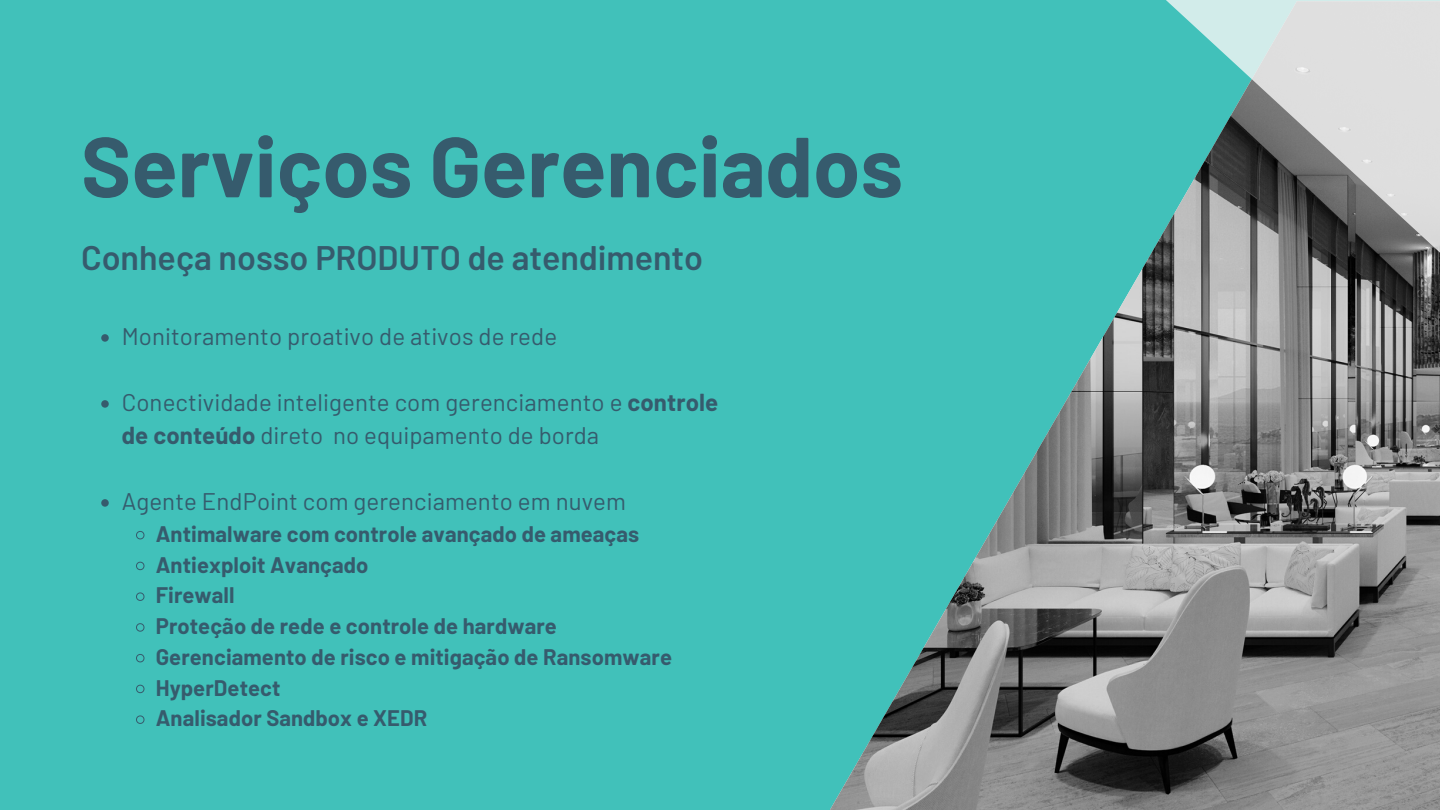
<style>
.page{position:relative;width:1440px;height:810px;background:#41c1ba}
.page>*{position:absolute;margin:0;border:0;box-sizing:border-box;transform-origin:0 0}
.t1{font:700 85px "Barlow";color:#365b6d}
.t2{font:600 34px "Barlow";color:#365b6d}
.t3{font:24px/33px "Barlow";letter-spacing:.005em;color:#365b6d}
.t4{font:700 22px "Barlow";letter-spacing:.005em;color:#365b6d}
.s1{font-weight:700}
</style>
<div class="page">
<img style="left:830px;top:253px;width:610px;height:556px">
<svg style="left:1151px;top:0;width:289px;height:253px"></svg>
<svg style="left:101px;top:334px;width:8px;height:8px"></svg>
<svg style="left:101px;top:400px;width:8px;height:8px"></svg>
<svg style="left:101px;top:499px;width:8px;height:8px"></svg>
<svg style="left:136px;top:531px;width:9px;height:9px"></svg>
<svg style="left:136px;top:561px;width:9px;height:10px"></svg>
<svg style="left:136px;top:592px;width:9px;height:9px"></svg>
<svg style="left:136px;top:623px;width:9px;height:9px"></svg>
<svg style="left:136px;top:654px;width:9px;height:9px"></svg>
<svg style="left:136px;top:684px;width:9px;height:10px"></svg>
<svg style="left:136px;top:715px;width:9px;height:9px"></svg>
<h1 class="t1" style="left:81px;top:112px;width:824px">Serviços Gerenciados</h1>
<p class="t2" style="left:81px;top:236px;width:624px">Conheça nosso PRODUTO de atendimento</p>
<p class="t3" style="left:122px;top:319px;width:437px">Monitoramento proativo de ativos de rede</p>
<p class="t3" style="left:122px;top:385px;width:598px">Conectividade inteligente com gerenciamento e <span class="s1">controle de conteúdo</span> direto no equipamento de borda</p>
<p class="t3" style="left:122px;top:484px;width:506px">Agente EndPoint com gerenciamento em nuvem</p>
<p class="t4" style="left:156px;top:520px;width:485px">Antimalware com controle avançado de ameaças</p>
<p class="t4" style="left:156px;top:551px;width:214px">Antiexploit Avançado</p>
<p class="t4" style="left:156px;top:581px;width:80px">Firewall</p>
<p class="t4" style="left:156px;top:612px;width:403px">Proteção de rede e controle de hardware</p>
<p class="t4" style="left:156px;top:643px;width:518px">Gerenciamento de risco e mitigação de Ransomware</p>
<p class="t4" style="left:156px;top:674px;width:126px">HyperDetect</p>
<p class="t4" style="left:156px;top:704px;width:273px">Analisador Sandbox e XEDR</p>
</div>
